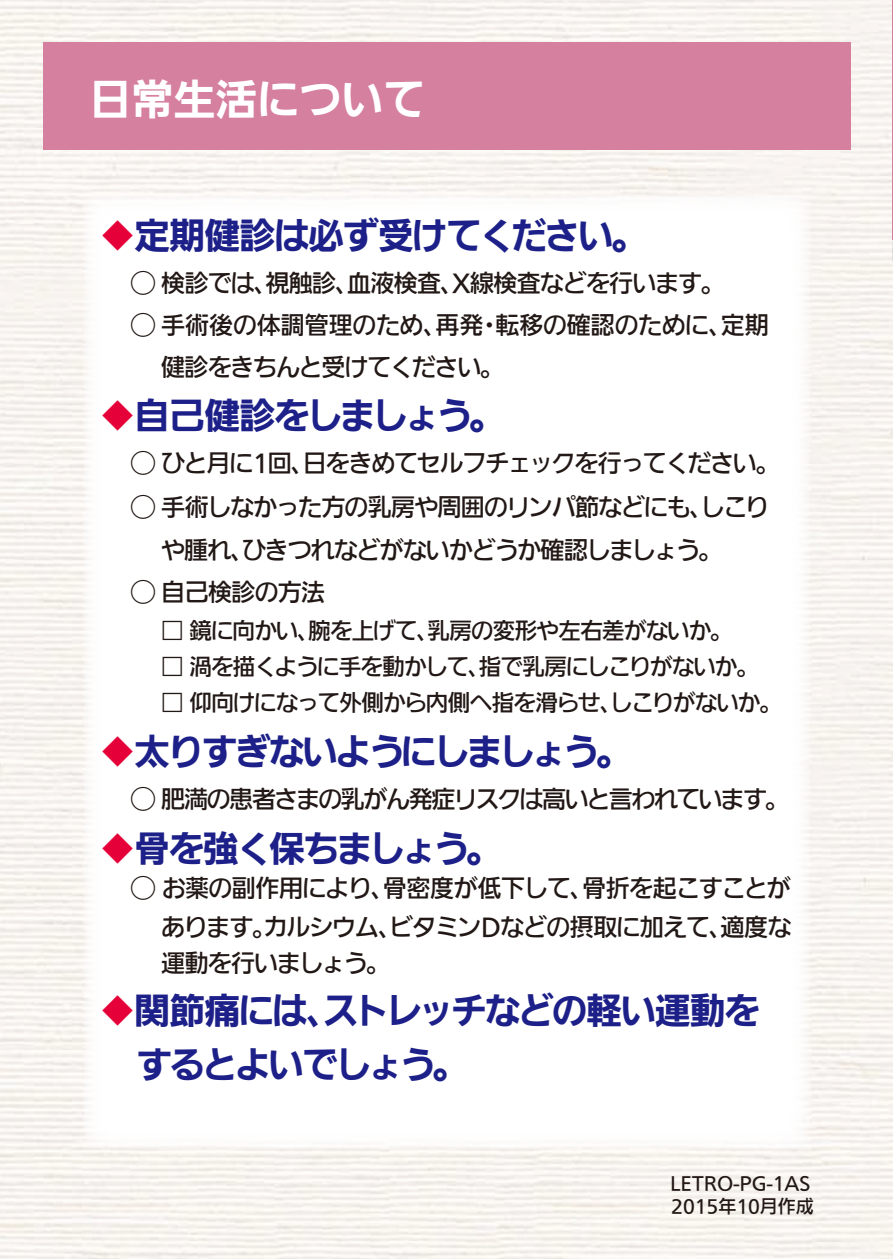
<style>
.page{position:relative;width:893px;height:1259px;background:#fff}
.page>*{position:absolute;margin:0;border:0;box-sizing:border-box;transform-origin:0 0}
.t1{font:700 42px "Iwa UD Go Dsp Pr 6";color:#fff}
.t2{font:700 36px/54px "Iwa UD Go Dsp Pr 6";letter-spacing:-.07em;color:#1d2088}
.t3{font:700 36px "Iwa UD Go Dsp Pr 6";letter-spacing:-.05em;color:#1d2088}
.t4{font:500 24px/42.9px "Iwa UD Go Dsp Pr 6";letter-spacing:-.045em;color:#221815}
.t5{font:500 24px/42px "Iwa UD Go Dsp Pr 6";letter-spacing:-.025em;color:#221815}
.t6{font:500 24px "Iwa UD Go Dsp Pr 6";letter-spacing:-.065em;color:#221815}
.t7{font:500 22.5px "Iwa UD Go Dsp Pr 6";letter-spacing:-.04em;color:#221815}
.t8{font:500 18px/23.4px "Iwa UD Go Dsp Pr 6";color:#221815}
.s1{font-size:33px;color:#e60039}
</style>
<div class="page">
<div style="left:43px;top:42px;width:808px;height:108px;background:#d680a0"></div>
<img style="left:892px;top:235px;width:1px;height:32px">
<p class="t1" style="left:90px;top:75px;width:338px">日常生活について</p>
<p class="t3" style="left:101px;top:215px;width:548px"><span class="s1">◆</span>定期健診は必ず受けてください。</p>
<p class="t5" style="left:131px;top:263px;width:639px">◯ 検診では、視触診、血液検査、X線検査などを行います。<br>◯ 手術後の体調管理のため、再発・転移の確認のために、定期　 健診をきちんと受けてください。</p>
<p class="t2" style="left:101px;top:389px;width:406px"><span class="s1">◆</span>自己健診をしましょう。</p>
<p class="t4" style="left:131px;top:442px;width:650px">◯ ひと月に1回、日をきめてセルフチェックを行ってください。◯ 手術しなかった方の乳房や周囲のリンパ節などにも、しこり　 や腫れ、ひきつれなどがないかどうか確認しましょう。<br>◯ 自己検診の方法</p>
<p class="t7" style="left:161px;top:618px;width:573px">□ 鏡に向かい、腕を上げて、乳房の変形や左右差がないか。</p>
<p class="t7" style="left:161px;top:654px;width:599px">□ 渦を描くように手を動かして、指で乳房にしこりがないか。</p>
<p class="t7" style="left:161px;top:690px;width:622px">□ 仰向けになって外側から内側へ指を滑らせ、しこりがないか。</p>
<p class="t2" style="left:101px;top:725px;width:533px"><span class="s1">◆</span>太りすぎないようにしましょう。</p>
<p class="t6" style="left:131px;top:786px;width:660px">◯ 肥満の患者さまの乳がん発症リスクは高いと言われています。</p>
<p class="t2" style="left:101px;top:823px;width:403px"><span class="s1">◆</span>骨を強く保ちましょう。</p>
<p class="t4" style="left:131px;top:869px;width:662px;line-height:39px">◯ お薬の副作用により、骨密度が低下して、骨折を起こすことが　 あります。カルシウム、ビタミンDなどの摂取に加えて、適度な</p>
<p class="t4" style="left:131px;top:942px;width:261px">　 運動を行いましょう。</p>
<p class="t2" style="left:101px;top:985px;width:661px"><span class="s1">◆</span>関節痛には、ストレッチなどの軽い運動を　するとよいでしょう。</p>
<p class="t8" style="left:670px;top:1171px;width:145px">LETRO-PG-1AS<br>2015年10月作成</p>
</div>
